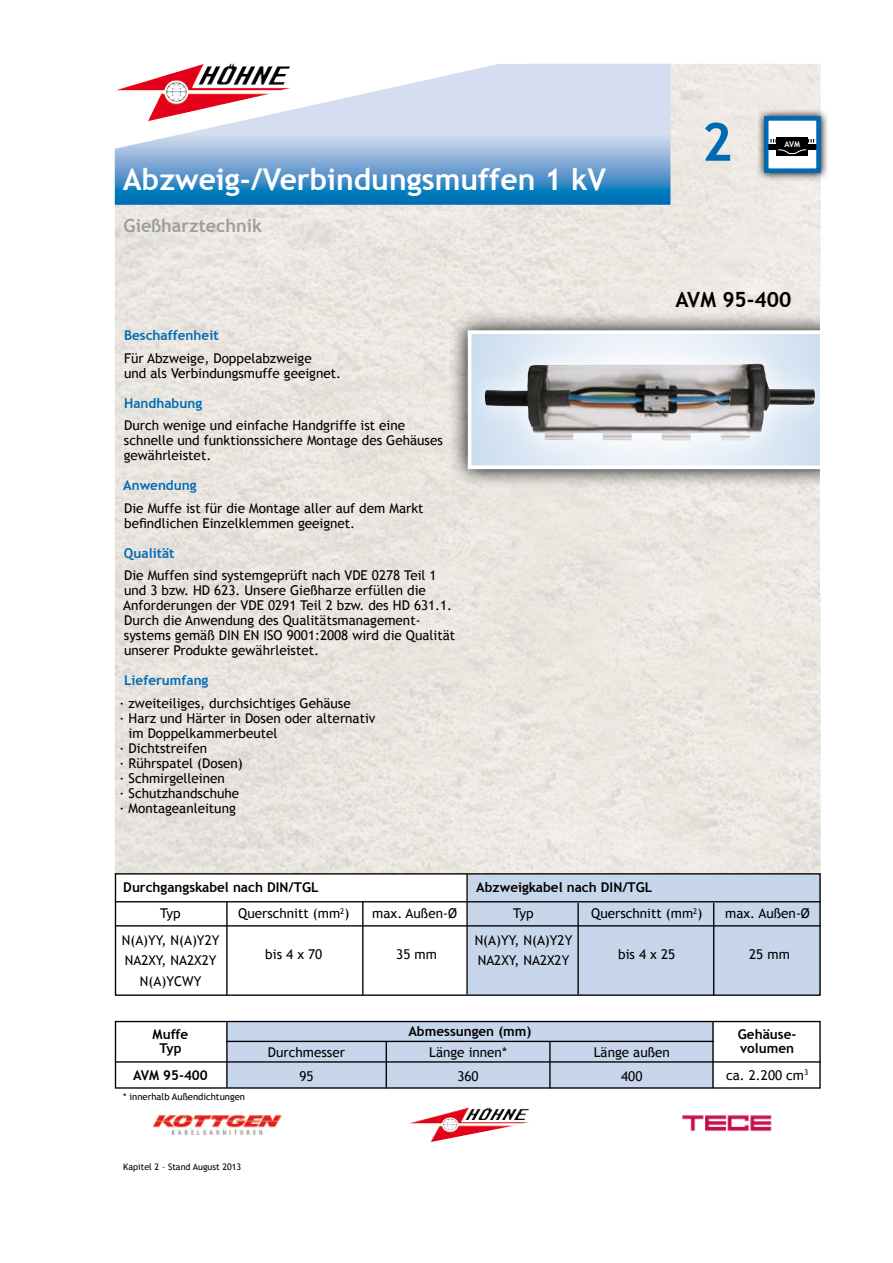
<style>
.page{position:relative;width:893px;height:1263px;background:#fff}
.page>*{position:absolute;margin:0;border:0;box-sizing:border-box;transform-origin:0 0}
.t1{font:700 52.5px "Trebuchet MS";color:#006bb3}
.t2{font:700 30px "Trebuchet MS";color:#fff}
.t3{font:700 21px "Trebuchet MS";color:#000}
.t4{font:700 18px "Trebuchet MS";color:#9c9d9f}
.t5{font:13.5px/15px "Trebuchet MS";color:#000;text-align:center}
.t6{font:700 13.5px/13.5px "Trebuchet MS";color:#000;text-align:center}
.t7{font:700 13.5px "Trebuchet MS";color:#006bb3}
.t8{font:9.45px "Trebuchet MS";color:#000}
.t9{font:9px "Trebuchet MS";color:#000}
.t10{font:700 8.1px "Trebuchet MS";color:#fff}
</style>
<div class="page">
<img style="left:115px;top:64px;width:706px;height:809px">
<svg style="left:115px;top:64px;width:555px;height:141px"></svg>
<img style="left:217px;top:64px;width:16px;height:21px">
<svg style="left:478px;top:1107px;width:11px;height:13px"></svg>
<img style="left:682px;top:1115px;width:90px;height:17px">
<img style="left:152px;top:1115px;width:130px;height:19px">
<div style="left:468px;top:874px;width:353px;height:121px;background:#c8d6eb"></div>
<div style="left:115px;top:873px;width:706px;height:123px;border:1px solid #000"></div>
<hr style="left:115px;top:901px;width:706px;height:1px;background:#000">
<hr style="left:115px;top:925px;width:706px;height:1px;background:#000">
<hr style="left:226px;top:902px;width:2px;height:93px;background:#000">
<hr style="left:362px;top:901px;width:1px;height:94px;background:#000">
<hr style="left:466px;top:874px;width:2px;height:120px;background:#000">
<hr style="left:577px;top:903px;width:2px;height:91px;background:#000">
<hr style="left:713px;top:903px;width:1px;height:92px;background:#000">
<div style="left:227px;top:1022px;width:487px;height:66px;background:#c8d6eb"></div>
<hr style="left:712px;top:1022px;width:2px;height:66px;background:#000">
<div style="left:115px;top:1021px;width:706px;height:68px;border:1px solid #000"></div>
<hr style="left:115px;top:1061px;width:706px;height:1px;background:#000">
<hr style="left:226px;top:1022px;width:2px;height:65px;background:#000">
<hr style="left:226px;top:1041px;width:488px;height:1px;background:#000">
<hr style="left:386px;top:1041px;width:1px;height:47px;background:#000">
<hr style="left:549px;top:1041px;width:2px;height:47px;background:#000">
<svg style="left:448px;top:311px;width:373px;height:185px;background:#cbc7c2"></svg>
<svg style="left:473px;top:335px;width:348px;height:4px"></svg>
<div style="left:468px;top:330px;width:363px;height:139px;border:4px solid #fff"></div>
<svg style="left:460px;top:339px;width:361px;height:155px"></svg>
<img style="left:485px;top:364px;width:330px;height:77px">
<div style="left:821px;top:287px;width:41px;height:307px;background:#fff"></div>
<svg style="left:756px;top:108px;width:72px;height:80px;background:#cfcdc9"></svg>
<div style="left:766px;top:118px;width:52px;height:53px;background:#fff"></div>
<div style="left:766px;top:145px;width:52px;height:5px;background:#000"></div>
<div style="left:776px;top:137px;width:32px;height:19px;background:#000"></div>
<svg style="left:778px;top:149px;width:29px;height:5px"></svg>
<svg style="left:770px;top:139px;width:6px;height:4px"></svg>
<svg style="left:808px;top:139px;width:6px;height:4px"></svg>
<div style="left:764px;top:116px;width:57px;height:57px;border:4px solid #006bb3"></div>
<h2 class="t2" style="left:123px;top:161px;width:485px">Abzweig-/Verbindungsmuffen 1 kV</h2>
<h3 class="t4" style="left:124px;top:214px;width:140px">Gießharztechnik</h3>
<p class="t7" style="left:124px;top:327px;width:96px">Beschaffenheit</p>
<p class="t5" style="left:124px;top:351px;width:218px;text-align:left">Für Abzweige, Doppelabzweige<br>und als Verbindungsmuffe geeignet.</p>
<p class="t7" style="left:124px;top:394px;width:80px">Handhabung</p>
<p class="t5" style="left:124px;top:418px;width:321px;text-align:left">Durch wenige und einfache Handgriffe ist eine schnelle und funktionssichere Montage des Gehäuses gewährleistet.</p>
<p class="t7" style="left:123px;top:477px;width:75px">Anwendung</p>
<p class="t5" style="left:124px;top:501px;width:301px;text-align:left">Die Muffe ist für die Montage aller auf dem Markt befindlichen Einzelklemmen geeignet.</p>
<p class="t7" style="left:124px;top:544px;width:52px">Qualität</p>
<p class="t5" style="left:123px;top:568px;width:333px;text-align:left">Die Muffen sind systemgeprüft nach VDE 0278 Teil 1 und 3 bzw. HD 623. Unsere Gießharze erfüllen die Anforderungen der VDE 0291 Teil 2 bzw. des HD 631.1.<br>Durch die Anwendung des Qualitätsmanagement&shy;systems gemäß DIN EN ISO 9001:2008 wird die Qualität unserer Produkte gewährleistet.</p>
<p class="t7" style="left:124px;top:672px;width:86px">Lieferumfang</p>
<p class="t5" style="left:120px;top:696px;width:233px">· zweiteiliges, durchsichtiges Gehäuse</p>
<p class="t5" style="left:120px;top:711px;width:257px">· Harz und Härter in Dosen oder alternativ</p>
<p class="t5" style="left:129px;top:726px;width:150px">im Doppelkammerbeutel</p>
<p class="t5" style="left:120px;top:741px;width:89px">· Dichtstreifen</p>
<p class="t5" style="left:120px;top:756px;width:125px">· Rührspatel (Dosen)</p>
<p class="t5" style="left:120px;top:771px;width:107px">· Schmirgelleinen</p>
<p class="t5" style="left:120px;top:786px;width:121px">· Schutzhandschuhe</p>
<p class="t5" style="left:120px;top:801px;width:118px">· Montageanleitung</p>
<h1 class="t1" style="left:702px;top:109px;width:32px">2</h1>
<p class="t10" style="left:784px;top:139px;width:17px">AVM</p>
<h3 class="t3" style="left:676px;top:287px;width:118px">AVM 95-400</h3>
<p class="t6" style="left:123px;top:880px;width:197px">Durchgangskabel nach DIN/TGL</p>
<p class="t5" style="left:122px;top:900px;width:99px;line-height:27px">Typ<br>N(A)YY, N(A)Y2Y</p>
<p class="t5" style="left:125px;top:951px;width:93px;line-height:20.2px">NA2XY, NA2X2Y<br>N(A)YCWY</p>
<p class="t5" style="left:238px;top:906px;width:113px">Querschnitt (mm<sup>2</sup>)</p>
<p class="t5" style="left:265px;top:946px;width:59px">bis 4 x 70</p>
<p class="t5" style="left:372px;top:906px;width:86px">max. Außen-Ø</p>
<p class="t5" style="left:396px;top:946px;width:42px">35 mm</p>
<p class="t6" style="left:476px;top:880px;width:178px">Abzweigkabel nach DIN/TGL</p>
<p class="t5" style="left:475px;top:900px;width:99px;line-height:27px">Typ<br>N(A)YY, N(A)Y2Y</p>
<p class="t5" style="left:478px;top:953px;width:93px">NA2XY, NA2X2Y</p>
<p class="t5" style="left:591px;top:906px;width:113px">Querschnitt (mm<sup>2</sup>)</p>
<p class="t5" style="left:618px;top:946px;width:59px">bis 4 x 25</p>
<p class="t6" style="left:153px;top:1027px;width:37px">Muffe<br>Typ</p>
<p class="t6" style="left:133px;top:1068px;width:76px">AVM 95-400</p>
<p class="t8" style="left:123px;top:1091px;width:123px">* innerhalb Außendichtungen</p>
<p class="t6" style="left:408px;top:1024px;width:125px">Abmessungen (mm)</p>
<p class="t5" style="left:268px;top:1040px;width:79px;line-height:24.3px">Durchmesser<br>95</p>
<p class="t5" style="left:594px;top:1040px;width:78px;line-height:24.3px">Länge außen<br>400</p>
<p class="t5" style="left:429px;top:1040px;width:79px;line-height:24.3px">Länge innen*<br>360</p>
<p class="t5" style="left:725px;top:906px;width:86px">max. Außen-Ø</p>
<p class="t5" style="left:749px;top:946px;width:42px">25 mm</p>
<p class="t6" style="left:738px;top:1027px;width:60px;text-align:left">Gehäuse&shy;volumen</p>
<p class="t5" style="left:726px;top:1067px;width:84px">ca. 2.200 cm<sup>3</sup></p>
<p class="t9" style="left:123px;top:1162px;width:119px">Kapitel 2 – Stand August 2013</p>
</div>
